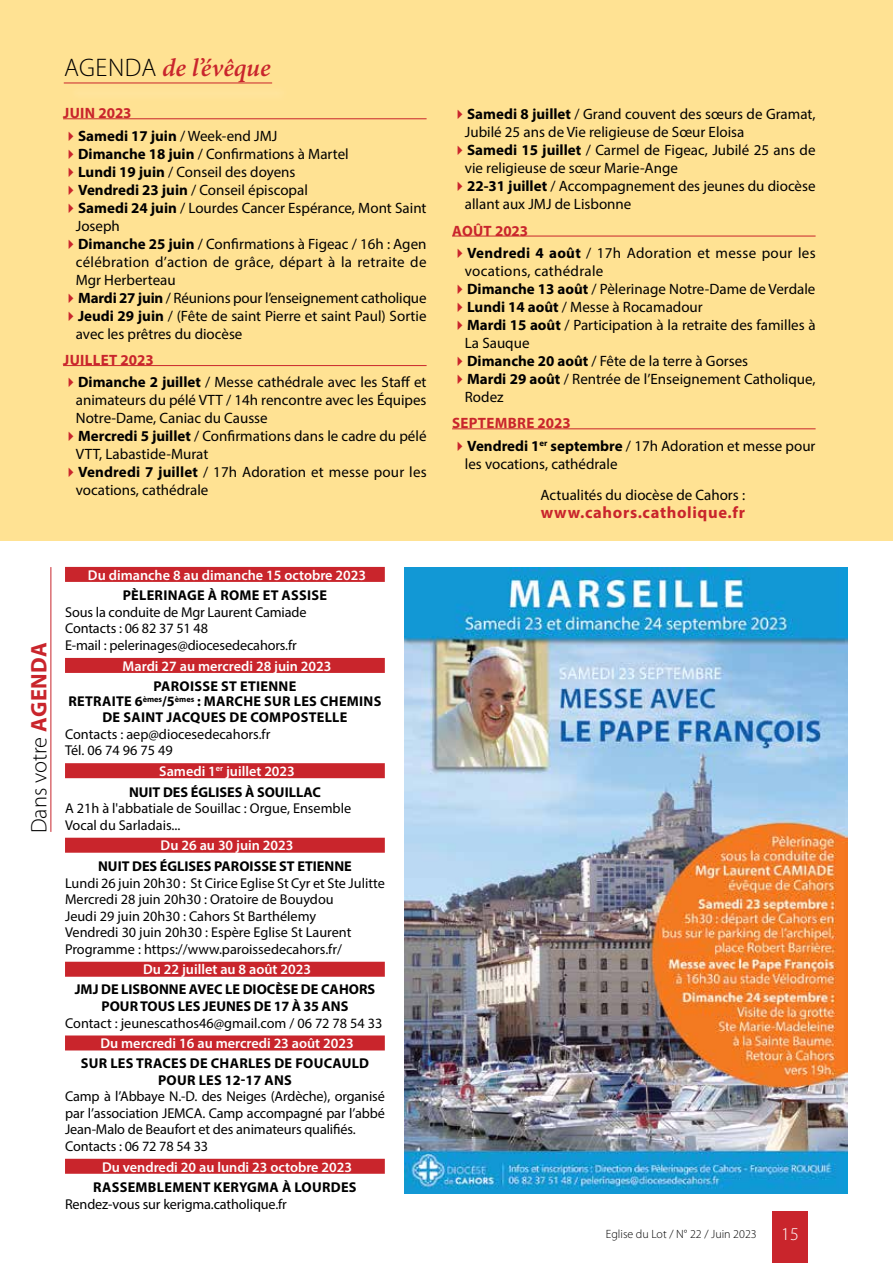
<style>
.page{position:relative;width:893px;height:1263px;background:#fff}
.page>*{position:absolute;margin:0;border:0;box-sizing:border-box;transform-origin:0 0}
.t1{font:italic 600 25.5px "Minion Pro";color:#c9252c}
.t2{font:300 25.5px "Myriad Pro";color:#000}
.t3{font:300 22.5px "Myriad Pro";color:#000}
.t4{font:300 18px "Myriad Pro";color:#fff}
.t5{font:700 16.5px "Myriad Pro";letter-spacing:.04em;color:#c9252c}
.t6{font:15px/18px "Myriad Pro";color:#000}
.t7{font:15px/18px "Myriad Pro";letter-spacing:.02em;color:#000}
.t8{font:700 15px "Myriad Pro";color:#c9252c}
.t9{font:700 15px "Myriad Pro";color:#000}
.t10{font:14.25px/16.5px "Myriad Pro";letter-spacing:-.005em;color:#000}
.t11{font:700 14.25px "Myriad Pro";letter-spacing:.005em;color:#000}
.t12{font:600 14.25px "Myriad Pro";color:#fff}
.t13{font:300 12px "Myriad Pro";color:#000}
.s1{color:#c9252c}
.s2{font-weight:400}
.s3{font-weight:700}
.s4{font-weight:700;color:#c9252c}
</style>
<div class="page">
<div style="left:0;top:0;width:893px;height:540px;background:#ffe293"></div>
<div style="left:772px;top:1212px;width:36px;height:51px;background:#c9252c"></div>
<hr style="left:63px;top:118px;width:364px;height:1px;background:#c9252c">
<hr style="left:63px;top:365px;width:364px;height:1px;background:#c9252c">
<hr style="left:452px;top:236px;width:364px;height:1px;background:#c9252c">
<hr style="left:452px;top:428px;width:364px;height:1px;background:#c9252c">
<div style="left:68px;top:85px;width:222px;height:17px;background:#ffe398"></div>
<hr style="left:64px;top:83px;width:208px;height:1px;background:#c9252c">
<hr style="left:51px;top:567px;width:1px;height:265px;background:#c9252c">
<div style="left:65px;top:567px;width:320px;height:15px;background:#c9252c"></div>
<div style="left:65px;top:658px;width:320px;height:15px;background:#c9252c"></div>
<div style="left:65px;top:763px;width:320px;height:15px;background:#c9252c"></div>
<div style="left:65px;top:838px;width:320px;height:15px;background:#c9252c"></div>
<div style="left:65px;top:962px;width:320px;height:15px;background:#c9252c"></div>
<div style="left:65px;top:1035px;width:320px;height:15px;background:#c9252c"></div>
<div style="left:65px;top:1159px;width:320px;height:15px;background:#c9252c"></div>
<img style="left:404px;top:567px;width:443px;height:627px">
<h1 class="t2" style="left:64px;top:52px;width:32px">Agenda</h1>
<h1 class="t1" style="left:162px;top:50px;width:110px">de l’évêque</h1>
<p class="t8" style="left:63px;top:104px;width:9px">JUIN</p>
<p class="t8" style="left:98px;top:104px;width:35px">2023</p>
<p class="t9" style="left:63px;top:126px;width:216px"><span class="s1">✔</span>SAMEDI 17 JUIN <span class="s2">/ Week-end JMJ</span></p>
<p class="t6" style="left:63px;top:144px;width:287px"><span class="s1">✔</span><span class="s3">DIMANCHE 18 JUIN</span> / Confirmations à Martel</p>
<p class="t6" style="left:63px;top:162px;width:234px"><span class="s1">✔</span><span class="s3">LUNDI 19 JUIN</span> / Conseil des doyens</p>
<p class="t6" style="left:63px;top:180px;width:246px"><span class="s1">✔</span><span class="s3">VENDREDI 23 JUIN</span> / Conseil épiscopal</p>
<p class="t6" style="left:76px;top:198px;width:352px;text-indent:-13px"><span class="s1">✔</span><span class="s3">SAMEDI 24 JUIN</span> / Lourdes Cancer Espérance, Mont Saint<br>Joseph</p>
<p class="t6" style="left:76px;top:234px;width:352px;text-align:justify;text-indent:-13px"><span class="s1">✔</span><span class="s3">DIMANCHE 25 JUIN</span> / Confirmations à Figeac / 16h : Agen célébration d’action de grâce, départ à la retraite de Mgr Herberteau</p>
<p class="t6" style="left:63px;top:288px;width:365px"><span class="s1">✔</span><span class="s3">MARDI 27 JUIN</span> / Réunions pour l’enseignement catholique</p>
<p class="t6" style="left:76px;top:306px;width:352px;text-indent:-13px"><span class="s1">✔</span><span class="s3">JEUDI 29 JUIN</span> / (Fête de saint Pierre et saint Paul) Sortie avec les prêtres du diocèse</p>
<p class="t8" style="left:63px;top:350px;width:9px">JUILLET</p>
<p class="t8" style="left:121px;top:350px;width:35px">2023</p>
<p class="t6" style="left:76px;top:373px;width:352px;text-align:justify;text-indent:-13px"><span class="s1">✔</span><span class="s3">DIMANCHE 2 JUILLET</span> / Messe cathédrale avec les Staff et animateurs du pélé VTT / 14h rencontre avec les Équipes Notre-Dame, Caniac du Causse</p>
<p class="t6" style="left:76px;top:427px;width:352px;text-indent:-13px"><span class="s1">✔</span><span class="s3">MERCREDI 5 JUILLET</span> / Confirmations dans le cadre du pélé<br>VTT, Labastide-Murat</p>
<p class="t6" style="left:76px;top:463px;width:352px;text-indent:-13px"><span class="s1">✔</span><span class="s3">VENDREDI 7 JUILLET</span> / 17h Adoration et messe pour les vocations, cathédrale</p>
<h2 class="t3" style="left:25px;top:833px;width:191px;rotate:-90deg">Dans votre <span class="s4">AGENDA</span></h2>
<p class="t12" style="left:88px;top:566px;width:280px">Du dimanche 8 au dimanche 15 octobre 2023</p>
<p class="t11" style="left:123px;top:586px;width:26px">PÈLERINAGE</p>
<p class="t11" style="left:208px;top:586px;width:32px">À ROME</p>
<p class="t11" style="left:263px;top:586px;width:37px">ET ASSISE</p>
<p class="t10" style="left:65px;top:604px;width:243px">Sous la conduite de Mgr Laurent Camiade<br>Contacts : 06 82 37 51 48<br>E-mail : pelerinages@diocesedecahors.fr</p>
<p class="t12" style="left:123px;top:657px;width:210px">Mardi 27 au mercredi 28 juin 2023</p>
<p class="t11" style="left:154px;top:677px;width:9px">PAROISSE</p>
<p class="t11" style="left:221px;top:677px;width:36px">ST ETIENNE</p>
<p class="t11" style="left:68px;top:692px;width:18px">RETRAITE</p>
<p class="t11" style="left:135px;top:692px;width:92px">6<sup>ÈMES</sup>/5<sup>ÈMES</sup> : MARCHE</p>
<p class="t11" style="left:264px;top:692px;width:10px">SUR</p>
<p class="t11" style="left:294px;top:692px;width:9px">LES</p>
<p class="t11" style="left:320px;top:692px;width:10px">CHEMINS</p>
<p class="t11" style="left:102px;top:708px;width:38px">DE SAINT</p>
<p class="t11" style="left:166px;top:708px;width:16px">JACQUES</p>
<p class="t11" style="left:229px;top:708px;width:40px">DE COMPOSTELLE</p>
<p class="t10" style="left:65px;top:725px;width:207px">Contacts : aep@diocesedecahors.fr<br>Tél. 06 74 96 75 49</p>
<p class="t12" style="left:159px;top:762px;width:137px">Samedi 1<sup>er</sup> juillet 2023</p>
<p class="t11" style="left:129px;top:783px;width:9px">NUIT</p>
<p class="t11" style="left:163px;top:783px;width:9px">DES</p>
<p class="t11" style="left:191px;top:783px;width:16px">ÉGLISES</p>
<p class="t11" style="left:245px;top:783px;width:21px">À SOUILLAC</p>
<p class="t10" style="left:65px;top:800px;width:288px">A 21h à l'abbatiale de Souillac : Orgue, Ensemble<br>Vocal du Sarladais...</p>
<p class="t12" style="left:161px;top:837px;width:134px">Du 26 au 30 juin 2023</p>
<p class="t11" style="left:98px;top:857px;width:9px">NUIT</p>
<p class="t11" style="left:132px;top:857px;width:9px">DES</p>
<p class="t11" style="left:160px;top:857px;width:16px">ÉGLISES</p>
<p class="t11" style="left:214px;top:857px;width:17px">PAROISSE</p>
<p class="t11" style="left:279px;top:857px;width:35px">ST ETIENNE</p>
<p class="t10" style="left:65px;top:874px;width:321px">Lundi 26 juin 20h30 : St Cirice Eglise St Cyr et Ste Julitte Mercredi 28 juin 20h30 : Oratoire de Bouydou<br>Jeudi 29 juin 20h30 : Cahors St Barthélemy<br>Vendredi 30 juin 20h30 : Espère Eglise St Laurent Programme : https://www.paroissedecahors.fr/</p>
<p class="t12" style="left:143px;top:961px;width:170px">Du 22 juillet au 8 août 2023</p>
<p class="t11" style="left:75px;top:980px;width:63px">JMJ DE LISBONNE</p>
<p class="t11" style="left:189px;top:980px;width:63px">AVEC LE DIOC</p>
<p class="t11" style="left:275px;top:980px;width:65px">ÈSE DE CAHORS</p>
<p class="t11" style="left:101px;top:997px;width:10px">POUR</p>
<p class="t11" style="left:140px;top:997px;width:10px">TOUS</p>
<p class="t11" style="left:178px;top:997px;width:9px">LES</p>
<p class="t11" style="left:203px;top:997px;width:9px">JEUNES</p>
<p class="t11" style="left:254px;top:997px;width:78px">DE 17 À 35 ANS</p>
<p class="t10" style="left:65px;top:1014px;width:319px">Contact : jeunescathos46@gmail.com / 06 72 78 54 33</p>
<p class="t12" style="left:100px;top:1034px;width:255px">Du mercredi 16 au mercredi 23 août 2023</p>
<p class="t11" style="left:81px;top:1054px;width:38px">SUR LES</p>
<p class="t11" style="left:136px;top:1054px;width:10px">TRACES</p>
<p class="t11" style="left:190px;top:1054px;width:40px">DE CHARLES</p>
<p class="t11" style="left:274px;top:1054px;width:40px">DE FOUCAULD</p>
<p class="t11" style="left:158px;top:1071px;width:11px">POUR</p>
<p class="t11" style="left:199px;top:1071px;width:9px">LES</p>
<p class="t11" style="left:225px;top:1071px;width:50px">12-17 ANS</p>
<p class="t10" style="left:65px;top:1088px;width:321px">Camp à l’Abbaye N.-D. des Neiges (Ardèche), organisé par l’association JEMCA. Camp accompagné par l’abbé Jean-Malo de Beaufort et des animateurs qualifiés.<br>Contacts : 06 72 78 54 33</p>
<p class="t12" style="left:102px;top:1158px;width:252px">Du vendredi 20 au lundi 23 octobre 2023</p>
<p class="t11" style="left:93px;top:1178px;width:19px">RASSEMBLEMENT</p>
<p class="t11" style="left:214px;top:1178px;width:98px">KERYGMA À LOURDES</p>
<p class="t10" style="left:65px;top:1195px;width:223px">Rendez-vous sur kerigma.catholique.fr</p>
<p class="t6" style="left:465px;top:105px;width:352px;text-indent:-13px"><span class="s1">✔</span><span class="s3">SAMEDI 8 JUILLET</span> / Grand couvent des sœurs de Gramat,<br>Jubilé 25 ans de Vie religieuse de Sœur Eloisa</p>
<p class="t6" style="left:465px;top:141px;width:352px;text-indent:-13px"><span class="s1">✔</span><span class="s3">SAMEDI 15 JUILLET</span> / Carmel de Figeac, Jubilé 25 ans de vie religieuse de sœur Marie-Ange</p>
<p class="t6" style="left:465px;top:177px;width:352px;text-indent:-13px"><span class="s1">✔</span><span class="s3">22-31 JUILLET</span> / Accompagnement des jeunes du diocèse allant aux JMJ de Lisbonne</p>
<p class="t8" style="left:452px;top:221px;width:78px">AO ÛT 2023</p>
<p class="t7" style="left:465px;top:244px;width:352px;text-indent:-13px"><span class="s1">✔</span><span class="s3">VENDREDI 4 AOÛT</span> / 17h Adoration et messe pour les vocations, cathédrale</p>
<p class="t6" style="left:452px;top:280px;width:365px"><span class="s1">✔</span><span class="s3">DIMANCHE 13 AOÛT</span> / Pèlerinage Notre-Dame de Verdale</p>
<p class="t6" style="left:452px;top:298px;width:252px"><span class="s1">✔</span><span class="s3">LUNDI 14 AOÛT</span> / Messe à Rocamadour</p>
<p class="t6" style="left:465px;top:316px;width:352px;text-indent:-13px"><span class="s1">✔</span><span class="s3">MARDI 15 AOÛT</span> / Participation à la retraite des familles à<br>La Sauque</p>
<p class="t6" style="left:452px;top:352px;width:298px"><span class="s1">✔</span><span class="s3">DIMANCHE 20 AOÛT</span> / Fête de la terre à Gorses</p>
<p class="t6" style="left:465px;top:370px;width:352px;text-indent:-13px"><span class="s1">✔</span><span class="s3">MARDI 29 AOÛT</span> / Rentrée de l’Enseignement Catholique,<br>Rodez</p>
<p class="t8" style="left:452px;top:414px;width:19px">SEPTEMBRE</p>
<p class="t8" style="left:538px;top:414px;width:35px">2023</p>
<p class="t6" style="left:465px;top:436px;width:352px;text-indent:-13px"><span class="s1">✔</span><span class="s3">VENDREDI 1</span><sup>ER</sup> <span class="s3">SEPTEMBRE</span> / 17h Adoration et messe pour les vocations, cathédrale</p>
<p class="t6" style="left:541px;top:486px;width:206px">Actualités du diocèse de Cahors :</p>
<p class="t5" style="left:541px;top:502px;width:206px">WWW.CAHORS.CATHOLIQUE.FR</p>
<p class="t13" style="left:606px;top:1226px;width:152px">Eglise du Lot / N° 22 / Juin 2023</p>
<p class="t4" style="left:781px;top:1223px;width:19px">15</p>
</div>
